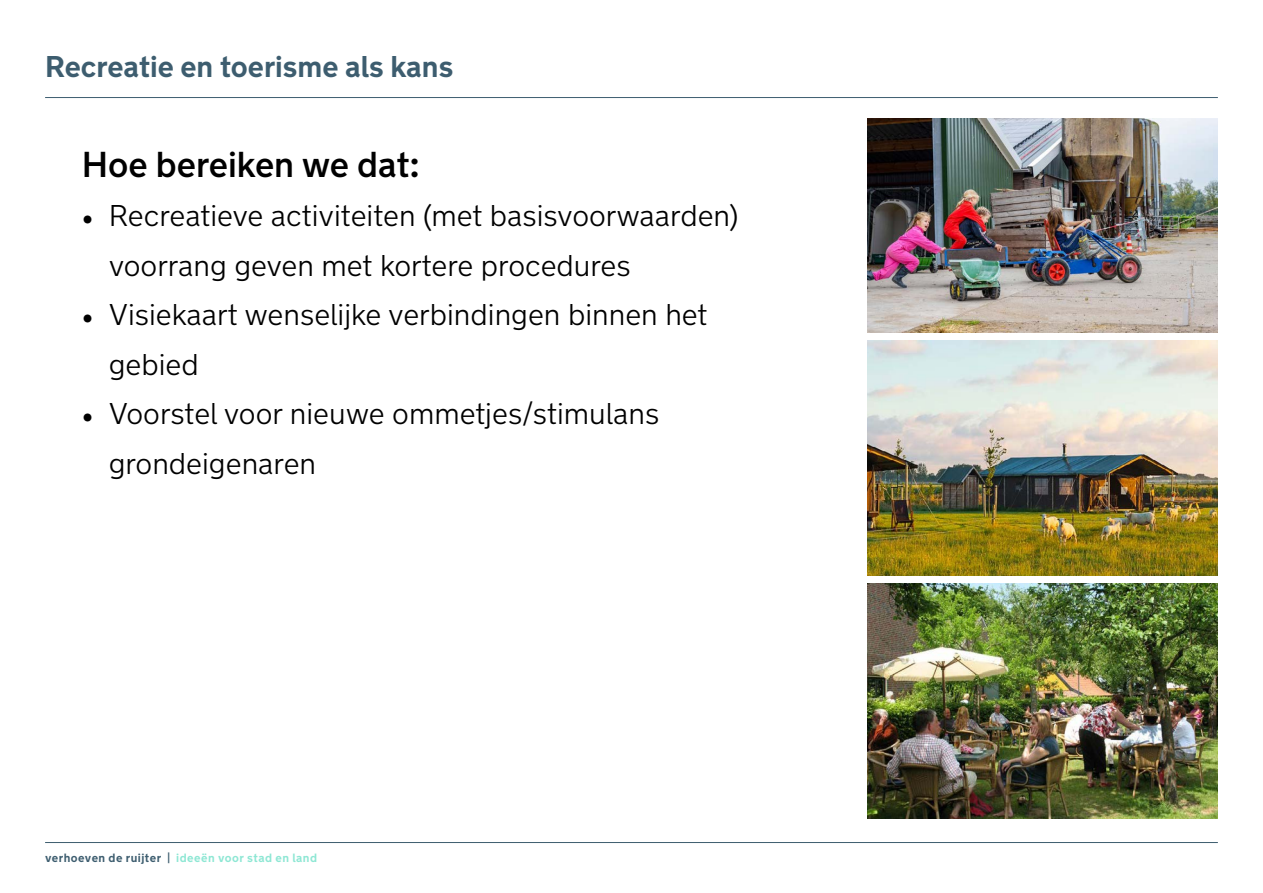
<style>
.page{position:relative;width:1263px;height:893px;background:#fff}
.page>*{position:absolute;margin:0;border:0;box-sizing:border-box;transform-origin:0 0}
.t1{font:500 36px "New Transport";color:#000}
.t2{font:300 30px/49.5px "New Transport";color:#000}
.t3{font:700 30px "New Transport";color:#3d5d6f}
.t4{font:700 12px "New Transport";letter-spacing:.04em;color:#8ee7d4}
.s1{font-family:"Minion Pro";font-weight:400}
.s2{color:#3d5d6f}
</style>
<div class="page">
<hr style="left:45px;top:842px;width:1173px;height:1px;background:#3d5d6f">
<hr style="left:45px;top:97px;width:1173px;height:1px;background:#3d5d6f">
<img style="left:868px;top:119px;width:350px;height:214px">
<img style="left:868px;top:340px;width:350px;height:235px">
<img style="left:868px;top:584px;width:350px;height:235px">
<p class="t3" style="left:45px;top:47px;width:410px">Recreatie en toerisme als kans</p>
<p class="t1" style="left:82px;top:142px;width:340px">Hoe bereiken we dat:</p>
<p class="t2" style="left:109px;top:191px;width:631px;text-indent:-27px"><span class="s1">•</span> Recreatieve activiteiten (met basisvoorwaarden) voorrang geven met kortere procedures</p>
<p class="t2" style="left:109px;top:290px;width:600px;text-indent:-27px"><span class="s1">•</span> Visiekaart wenselijke verbindingen binnen het gebied</p>
<p class="t2" style="left:109px;top:389px;width:552px;text-indent:-27px"><span class="s1">•</span> Voorstel voor nieuwe ommetjes/stimulans grondeigenaren</p>
<p class="t4" style="left:45px;top:850px;width:274px"><span class="s2">verhoeven de ruijter |</span> ideeën voor stad en land</p>
</div>
